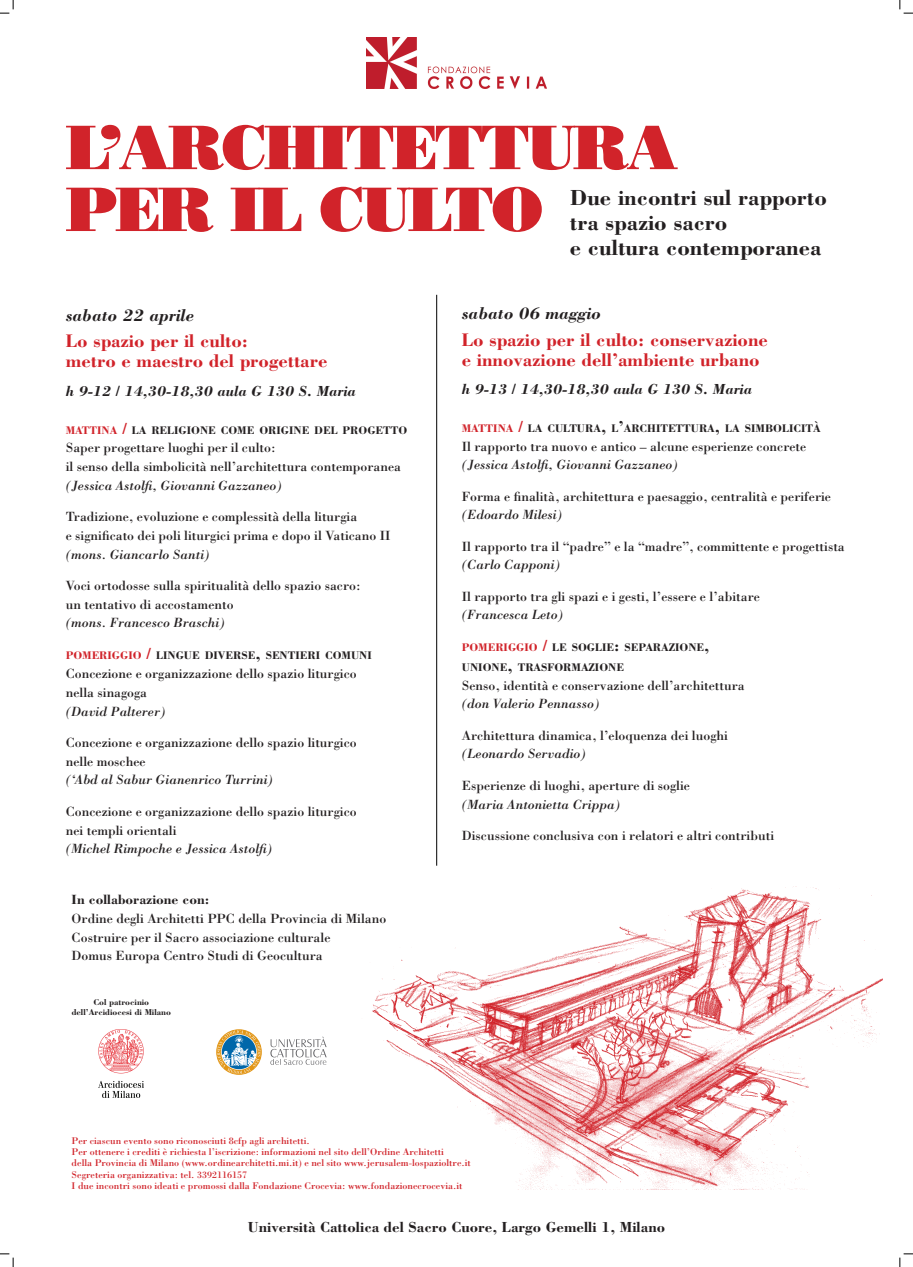
<style>
.page{position:relative;width:913px;height:1267px;background:#fff}
.page>*{position:absolute;margin:0;border:0;box-sizing:border-box;transform-origin:0 0}
.t1{font:62.5px/61.9px "Bodoni Poster";letter-spacing:-.04em;color:#d1232a}
.t2{font:700 22.5px/25px "Bodoni";color:#231f20}
.t3{font:700 18.75px/20px "Bodoni";color:#d1232a}
.t4{font:italic 700 17.5px "Bodoni";color:#231f20}
.t5{font:italic 700 15px "Bodoni";color:#231f20}
.t6{font:700 15px "Bodoni";color:#231f20}
.t7{font:13.75px/18.8px "Bodoni";color:#231f20}
.t8{font:italic 13.75px "Bodoni";color:#231f20}
.t9{font:700 13.75px "Bodoni";color:#231f20}
.t10{font:700 11.38px/19.5px "Bodoni";color:#231f20}
.t11{font:10px/11.2px "Bodoni";color:#d1232a}
.t12{font:700 8.75px/10px "Bodoni";color:#231f20;text-align:center}
.s1{color:#d1232a}
.s2{font-size:16.25px;color:#d1232a}
.s3{font-size:16.25px}
</style>
<div class="page">
<img style="left:372px;top:851px;width:509px;height:338px">
<hr style="left:436px;top:295px;width:1px;height:570px;background:#000">
<img style="left:99px;top:1029px;width:45px;height:68px">
<svg style="left:216px;top:1029px;width:46px;height:45px"></svg>
<svg style="left:270px;top:1036px;width:56px;height:28px"></svg>
<img style="left:367px;top:38px;width:179px;height:50px">
<svg style="left:0;top:0;width:14px;height:14px"></svg>
<svg style="left:0;top:1253px;width:14px;height:13px"></svg>
<svg style="left:899px;top:0;width:13px;height:14px"></svg>
<svg style="left:899px;top:1253px;width:13px;height:13px"></svg>
<h1 class="t1" style="left:66px;top:116px;width:614px">L’ARCHITETTURA<br>PER IL CULTO</h1>
<h2 class="t2" style="left:569px;top:184px;width:258px">Due incontri sul rapporto tra spazio sacro<br>e cultura contemporanea</h2>
<p class="t4" style="left:66px;top:304px;width:130px">sabato 22 aprile</p>
<h3 class="t3" style="left:66px;top:330px;width:263px">Lo spazio per il culto:<br>metro e maestro del progettare</h3>
<p class="t5" style="left:66px;top:382px;width:291px">h 9-12 / 14,30-18,30 aula G 130 S. Maria</p>
<p class="t10" style="left:66px;top:420px;width:343px"><span class="s1">MATTINA</span> <span class="s2">/</span> LA RELIGIONE COME ORIGINE DEL PROGETTO</p>
<p class="t7" style="left:66px;top:438px;width:336px">Saper progettare luoghi per il culto:<br>il senso della simbolicità nell’architettura contemporanea</p>
<p class="t8" style="left:66px;top:477px;width:217px">(Jessica Astolfi, Giovanni Gazzaneo)</p>
<p class="t7" style="left:66px;top:507px;width:326px">Tradizione, evoluzione e complessità della liturgia<br>e significato dei poli liturgici prima e dopo il Vaticano II</p>
<p class="t8" style="left:66px;top:546px;width:145px">(mons. Giancarlo Santi)</p>
<p class="t7" style="left:66px;top:576px;width:296px">Voci ortodosse sulla spiritualità dello spazio sacro: un tentativo di accostamento</p>
<p class="t8" style="left:66px;top:614px;width:160px">(mons. Francesco Braschi)</p>
<p class="t10" style="left:66px;top:645px;width:307px"><span class="s1">POMERIGGIO</span> <span class="s2">/</span> LINGUE DIVERSE<span class="s3">,</span> SENTIERI COMUNI</p>
<p class="t7" style="left:66px;top:664px;width:292px">Concezione e organizzazione dello spazio liturgico nella sinagoga</p>
<p class="t8" style="left:66px;top:703px;width:101px">(David Palterer)</p>
<p class="t7" style="left:66px;top:732px;width:292px">Concezione e organizzazione dello spazio liturgico nelle moschee</p>
<p class="t8" style="left:66px;top:771px;width:209px">(‘Abd al Sabur Gianenrico Turrini)</p>
<p class="t7" style="left:66px;top:801px;width:292px">Concezione e organizzazione dello spazio liturgico nei templi orientali</p>
<p class="t8" style="left:66px;top:840px;width:208px">(Michel Rimpoche e Jessica Astolfi)</p>
<p class="t9" style="left:72px;top:891px;width:139px">In collaborazione con:</p>
<p class="t7" style="left:72px;top:908px;width:316px">Ordine degli Architetti PPC della Provincia di Milano<br>Costruire per il Sacro associazione culturale<br>Domus Europa Centro Studi di Geocultura</p>
<p class="t12" style="left:72px;top:997px;width:101px">Col patrocinio dell’Arcidiocesi di Milano</p>
<p class="t4" style="left:461px;top:303px;width:141px">sabato 06 maggio</p>
<h3 class="t3" style="left:461px;top:329px;width:307px">Lo spazio per il culto: conservazione e innovazione dell’ambiente urbano</h3>
<p class="t5" style="left:461px;top:380px;width:291px">h 9-13 / 14,30-18,30 aula G 130 S. Maria</p>
<p class="t10" style="left:461px;top:418px;width:360px"><span class="s1">MATTINA</span> <span class="s2">/</span> LA CULTURA<span class="s3">,</span> L<span class="s3">’</span>ARCHITETTURA<span class="s3">,</span> LA SIMBOLICITÀ</p>
<p class="t7" style="left:461px;top:436px;width:346px">Il rapporto tra nuovo e antico – alcune esperienze concrete</p>
<p class="t8" style="left:461px;top:456px;width:217px">(Jessica Astolfi, Giovanni Gazzaneo)</p>
<p class="t7" style="left:461px;top:486px;width:370px">Forma e finalità, architettura e paesaggio, centralità e periferie</p>
<p class="t8" style="left:461px;top:506px;width:102px">(Edoardo Milesi)</p>
<p class="t7" style="left:461px;top:536px;width:384px">Il rapporto tra il “padre” e la “madre”, committente e progettista</p>
<p class="t8" style="left:461px;top:556px;width:100px">(Carlo Capponi)</p>
<p class="t7" style="left:461px;top:586px;width:299px">Il rapporto tra gli spazi e i gesti, l’essere e l’abitare</p>
<p class="t8" style="left:461px;top:606px;width:103px">(Francesca Leto)</p>
<p class="t10" style="left:461px;top:637px;width:249px"><span class="s1">POMERIGGIO</span> <span class="s2">/</span> LE SOGLIE<span class="s3">:</span> SEPARAZIONE<span class="s3">,<br></span>UNIONE<span class="s3">,</span> TRASFORMAZIONE</p>
<p class="t7" style="left:461px;top:675px;width:284px">Senso, identità e conservazione dell’architettura</p>
<p class="t8" style="left:461px;top:695px;width:139px">(don Valerio Pennasso)</p>
<p class="t7" style="left:461px;top:725px;width:267px">Architettura dinamica, l’eloquenza dei luoghi</p>
<p class="t8" style="left:461px;top:745px;width:125px">(Leonardo Servadio)</p>
<p class="t7" style="left:461px;top:775px;width:230px">Esperienze di luoghi, aperture di soglie</p>
<p class="t8" style="left:461px;top:795px;width:160px">(Maria Antonietta Crippa)</p>
<p class="t7" style="left:461px;top:825px;width:314px">Discussione conclusiva con i relatori e altri contributi</p>
<p class="t11" style="left:72px;top:1134px;width:400px">Per ciascun evento sono riconosciuti 8cfp agli architetti.<br>Per ottenere i crediti è richiesta l’iscrizione: informazioni nel sito dell’Ordine Architetti<br>della Provincia di Milano (www.ordinearchitetti.mi.it) e nel sito www.jerusalem-lospazioltre.it Segreteria organizzativa: tel. 3392116157<br>I due incontri sono ideati e promossi dalla Fondazione Crocevia: www.fondazionecrocevia.it</p>
<p class="t6" style="left:248px;top:1217px;width:418px">Università Cattolica del Sacro Cuore, Largo Gemelli 1, Milano</p>
</div>
